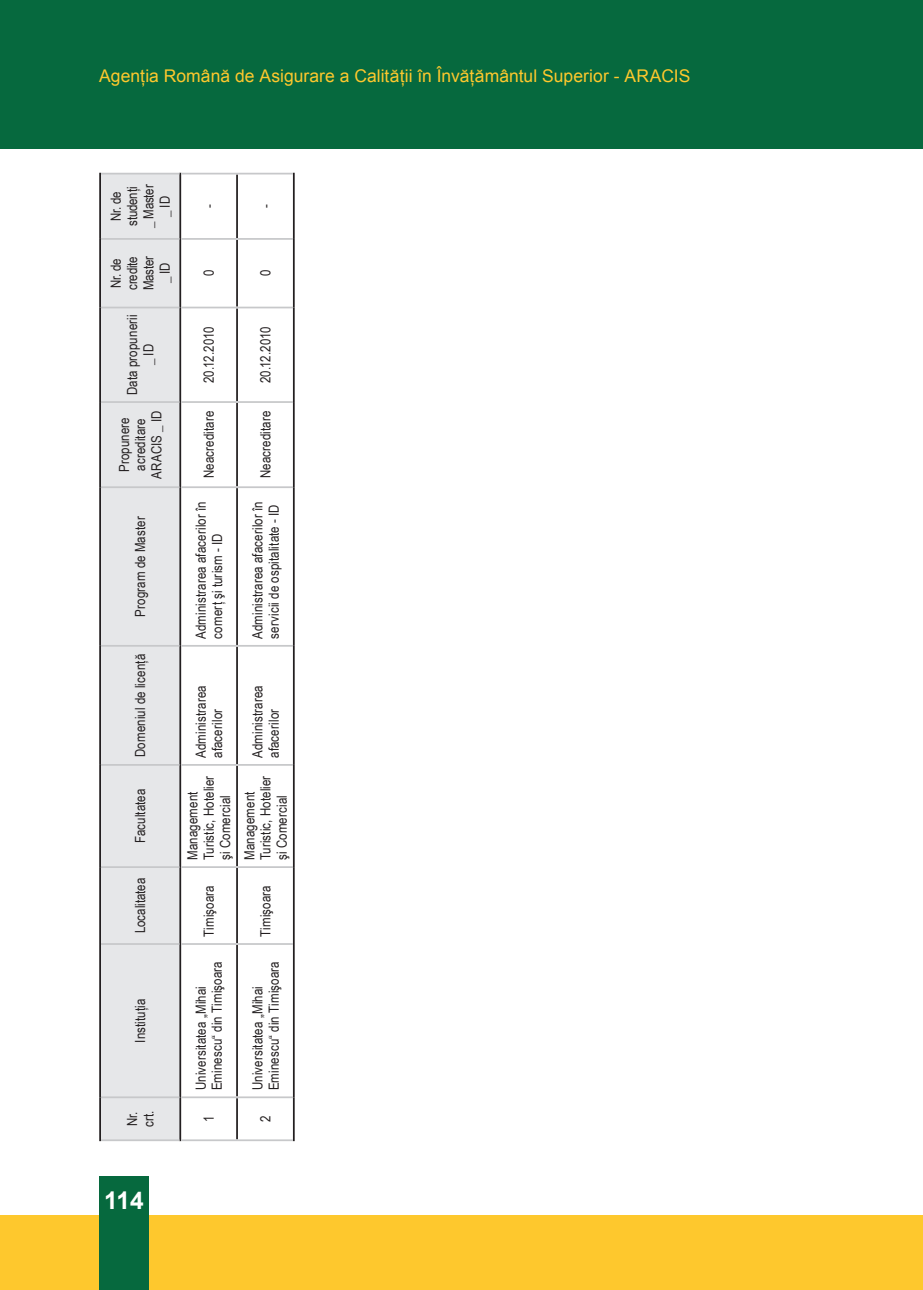
<style>
.page{position:relative;width:923px;height:1290px;background:#fff}
.page>*{position:absolute;margin:0;border:0;box-sizing:border-box;transform-origin:0 0}
.t1{font:700 24.5px "Arial";color:#fff}
.t2{font:17.5px "Arial";color:#fec82d}
.t3{font:14px/16.3px "Arial Narrow";letter-spacing:.01em;color:#231f20}
.t4{font:14px/16.3px "Arial Narrow";letter-spacing:-.01em;color:#231f20;text-align:center}
</style>
<div class="page">
<div style="left:0;top:1215px;width:898px;height:75px;background:#fec82d"></div>
<div style="left:898px;top:1215px;width:25px;height:75px;background:#fec82d"></div>
<div style="left:0;top:0;width:898px;height:149px;background:#06693e"></div>
<div style="left:898px;top:0;width:25px;height:149px;background:#06693e"></div>
<div style="left:99px;top:1176px;width:50px;height:114px;background:#06693e"></div>
<div style="left:101px;top:174px;width:78px;height:965px;background:#e6e7e9"></div>
<hr style="left:99px;top:1097px;width:2px;height:44px;background:#231f20">
<hr style="left:99px;top:944px;width:2px;height:153px;background:#231f20">
<hr style="left:99px;top:867px;width:2px;height:77px;background:#231f20">
<hr style="left:99px;top:765px;width:2px;height:102px;background:#231f20">
<hr style="left:99px;top:646px;width:2px;height:119px;background:#231f20">
<hr style="left:99px;top:487px;width:2px;height:159px;background:#231f20">
<hr style="left:99px;top:402px;width:2px;height:85px;background:#231f20">
<hr style="left:99px;top:307px;width:2px;height:95px;background:#231f20">
<hr style="left:99px;top:239px;width:2px;height:68px;background:#231f20">
<hr style="left:99px;top:173px;width:2px;height:66px;background:#231f20">
<hr style="left:179px;top:1097px;width:2px;height:44px;background:#231f20">
<hr style="left:179px;top:944px;width:2px;height:153px;background:#231f20">
<hr style="left:179px;top:867px;width:2px;height:77px;background:#231f20">
<hr style="left:179px;top:765px;width:2px;height:102px;background:#231f20">
<hr style="left:179px;top:646px;width:2px;height:119px;background:#231f20">
<hr style="left:179px;top:487px;width:2px;height:159px;background:#231f20">
<hr style="left:179px;top:402px;width:2px;height:85px;background:#231f20">
<hr style="left:179px;top:307px;width:2px;height:95px;background:#231f20">
<hr style="left:179px;top:239px;width:2px;height:68px;background:#231f20">
<hr style="left:179px;top:173px;width:2px;height:66px;background:#231f20">
<hr style="left:236px;top:1098px;width:2px;height:41px;background:#231f20">
<hr style="left:236px;top:945px;width:2px;height:151px;background:#231f20">
<hr style="left:236px;top:868px;width:2px;height:75px;background:#231f20">
<hr style="left:236px;top:766px;width:2px;height:100px;background:#231f20">
<hr style="left:236px;top:647px;width:2px;height:117px;background:#231f20">
<hr style="left:236px;top:488px;width:2px;height:157px;background:#231f20">
<hr style="left:236px;top:403px;width:2px;height:83px;background:#231f20">
<hr style="left:236px;top:308px;width:2px;height:93px;background:#231f20">
<hr style="left:236px;top:240px;width:2px;height:67px;background:#231f20">
<hr style="left:236px;top:174px;width:2px;height:64px;background:#231f20">
<hr style="left:293px;top:1097px;width:2px;height:44px;background:#231f20">
<hr style="left:293px;top:944px;width:2px;height:153px;background:#231f20">
<hr style="left:293px;top:867px;width:2px;height:77px;background:#231f20">
<hr style="left:293px;top:765px;width:2px;height:102px;background:#231f20">
<hr style="left:293px;top:646px;width:2px;height:119px;background:#231f20">
<hr style="left:293px;top:487px;width:2px;height:159px;background:#231f20">
<hr style="left:293px;top:402px;width:2px;height:85px;background:#231f20">
<hr style="left:293px;top:307px;width:2px;height:95px;background:#231f20">
<hr style="left:293px;top:239px;width:2px;height:68px;background:#231f20">
<hr style="left:293px;top:173px;width:2px;height:66px;background:#231f20">
<hr style="left:181px;top:1139px;width:56px;height:2px;background:#c7c8ca">
<hr style="left:181px;top:1096px;width:56px;height:2px;background:#c7c8ca">
<hr style="left:181px;top:943px;width:56px;height:2px;background:#c7c8ca">
<hr style="left:181px;top:866px;width:56px;height:2px;background:#c7c8ca">
<hr style="left:181px;top:764px;width:56px;height:2px;background:#c7c8ca">
<hr style="left:181px;top:645px;width:56px;height:2px;background:#c7c8ca">
<hr style="left:181px;top:486px;width:56px;height:2px;background:#c7c8ca">
<hr style="left:181px;top:401px;width:56px;height:2px;background:#c7c8ca">
<hr style="left:181px;top:307px;width:56px;height:1px;background:#c7c8ca">
<hr style="left:181px;top:238px;width:56px;height:2px;background:#c7c8ca">
<hr style="left:181px;top:173px;width:56px;height:1px;background:#c7c8ca">
<hr style="left:237px;top:1139px;width:56px;height:2px;background:#c7c8ca">
<hr style="left:237px;top:1096px;width:56px;height:2px;background:#c7c8ca">
<hr style="left:237px;top:943px;width:56px;height:2px;background:#c7c8ca">
<hr style="left:237px;top:866px;width:56px;height:2px;background:#c7c8ca">
<hr style="left:237px;top:764px;width:56px;height:2px;background:#c7c8ca">
<hr style="left:237px;top:645px;width:56px;height:2px;background:#c7c8ca">
<hr style="left:237px;top:486px;width:56px;height:2px;background:#c7c8ca">
<hr style="left:237px;top:401px;width:56px;height:2px;background:#c7c8ca">
<hr style="left:237px;top:307px;width:56px;height:1px;background:#c7c8ca">
<hr style="left:237px;top:238px;width:56px;height:2px;background:#c7c8ca">
<hr style="left:237px;top:173px;width:56px;height:1px;background:#c7c8ca">
<hr style="left:101px;top:1139px;width:78px;height:2px;background:#c7c8ca">
<hr style="left:101px;top:1096px;width:78px;height:2px;background:#c7c8ca">
<hr style="left:101px;top:943px;width:78px;height:2px;background:#c7c8ca">
<hr style="left:101px;top:866px;width:78px;height:2px;background:#c7c8ca">
<hr style="left:101px;top:764px;width:78px;height:2px;background:#c7c8ca">
<hr style="left:101px;top:645px;width:78px;height:2px;background:#c7c8ca">
<hr style="left:101px;top:486px;width:78px;height:2px;background:#c7c8ca">
<hr style="left:101px;top:401px;width:78px;height:2px;background:#c7c8ca">
<hr style="left:101px;top:307px;width:78px;height:1px;background:#c7c8ca">
<hr style="left:101px;top:238px;width:78px;height:2px;background:#c7c8ca">
<hr style="left:101px;top:173px;width:78px;height:1px;background:#c7c8ca">
<p class="t2" style="left:99px;top:65px;width:593px">Agenția Română de Asigurare a Calității în Învățământul Superior - ARACIS</p>
<p class="t4" style="left:107px;top:228px;width:45px;rotate:-90deg">Nr. de studenţi _ Master _ ID</p>
<p class="t4" style="left:107px;top:290px;width:36px;rotate:-90deg">Nr. de credite<br>Master _ ID</p>
<p class="t3" style="left:124px;top:395px;width:82px;text-align:center;rotate:-90deg">Data propunerii _ ID</p>
<p class="t3" style="left:115px;top:479px;width:70px;text-align:center;rotate:-90deg">Propunere acreditare<br>ARACIS _ ID</p>
<p class="t3" style="left:132px;top:616px;width:102px;rotate:-90deg">Program de Master</p>
<p class="t3" style="left:132px;top:757px;width:105px;rotate:-90deg">Domeniul de licenţă</p>
<p class="t3" style="left:132px;top:843px;width:56px;rotate:-90deg">Facultatea</p>
<p class="t3" style="left:132px;top:933px;width:57px;rotate:-90deg">Localitatea</p>
<p class="t3" style="left:132px;top:1043px;width:46px;rotate:-90deg">Instituţia</p>
<p class="t3" style="left:124px;top:1127px;width:18px;rotate:-90deg">Nr. crt.</p>
<p class="t3" style="left:200px;top:208px;width:5px;rotate:-90deg">-</p>
<p class="t3" style="left:257px;top:208px;width:5px;rotate:-90deg">-</p>
<p class="t3" style="left:200px;top:276px;width:8px;rotate:-90deg">0</p>
<p class="t3" style="left:257px;top:276px;width:8px;rotate:-90deg">0</p>
<p class="t3" style="left:200px;top:383px;width:58px;rotate:-90deg">20.12.2010</p>
<p class="t3" style="left:200px;top:478px;width:69px;rotate:-90deg">Neacreditare</p>
<p class="t3" style="left:192px;top:639px;width:139px;rotate:-90deg">Administrarea afacerilor în comerţ şi turism - ID</p>
<p class="t3" style="left:257px;top:383px;width:58px;rotate:-90deg">20.12.2010</p>
<p class="t3" style="left:257px;top:478px;width:69px;rotate:-90deg">Neacreditare</p>
<p class="t3" style="left:249px;top:639px;width:139px;rotate:-90deg">Administrarea afacerilor în servicii de ospitalitate - ID</p>
<p class="t3" style="left:192px;top:758px;width:74px;rotate:-90deg">Administrarea afacerilor</p>
<p class="t3" style="left:184px;top:860px;width:86px;rotate:-90deg">Management<br>Turistic, Hotelier şi Comercial</p>
<p class="t3" style="left:200px;top:937px;width:53px;rotate:-90deg">Timişoara</p>
<p class="t3" style="left:192px;top:1090px;width:131px;rotate:-90deg">Universitatea „Mihai<br>Eminescu“ din Timişoara</p>
<p class="t3" style="left:200px;top:1122px;width:8px;rotate:-90deg">1</p>
<p class="t3" style="left:249px;top:758px;width:74px;rotate:-90deg">Administrarea afacerilor</p>
<p class="t3" style="left:241px;top:860px;width:86px;rotate:-90deg">Management<br>Turistic, Hotelier şi Comercial</p>
<p class="t3" style="left:257px;top:937px;width:53px;rotate:-90deg">Timişoara</p>
<p class="t3" style="left:249px;top:1090px;width:131px;rotate:-90deg">Universitatea „Mihai<br>Eminescu“ din Timişoara</p>
<p class="t3" style="left:257px;top:1122px;width:8px;rotate:-90deg">2</p>
<h1 class="t1" style="left:104px;top:1184px;width:41px">114</h1>
</div>
